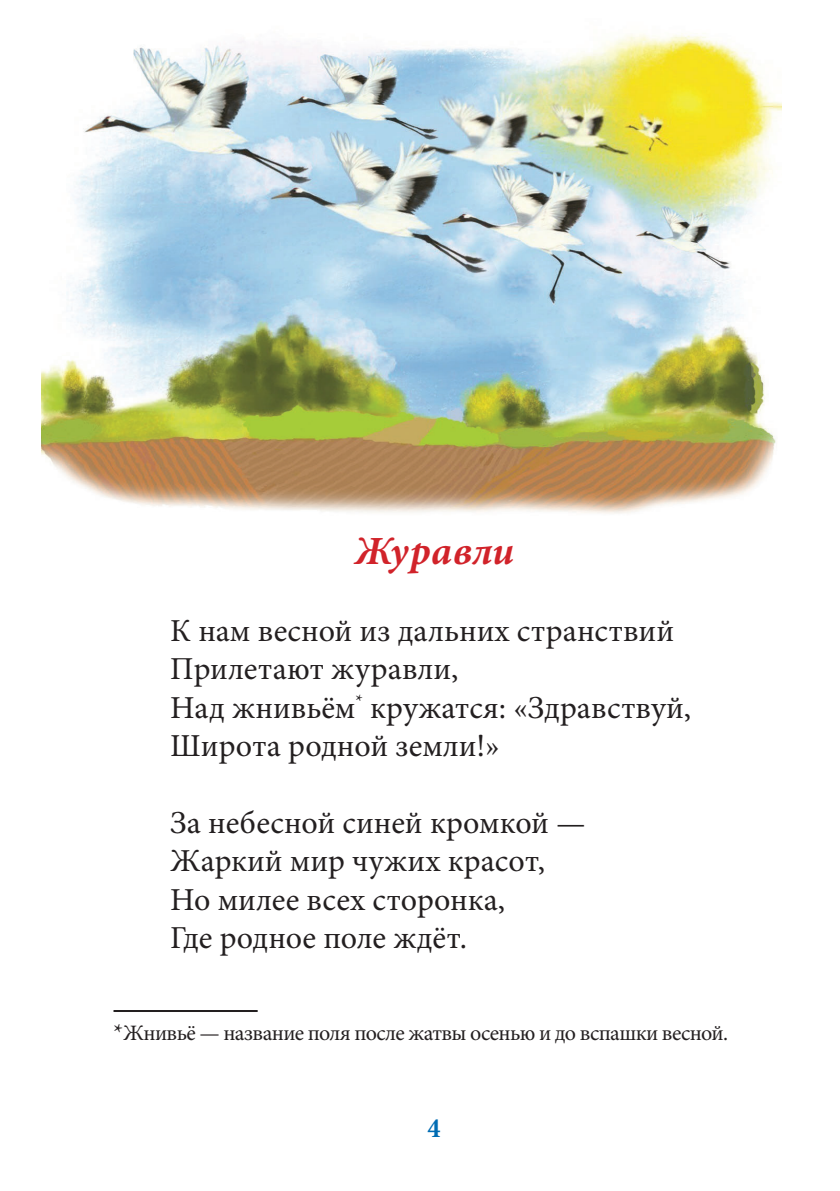
<style>
.page{position:relative;width:840px;height:1191px;background:#fff}
.page>*{position:absolute;margin:0;border:0;box-sizing:border-box;transform-origin:0 0}
.Подзаголовок_1{font:italic 700 40px "Minion Pro";letter-spacing:.01em;color:#d1232a}
.стихи{font:32px "Minion Pro";color:#231f20}
.t1{font:700 condensed 28px "Minion Pro";color:#006cb3}
.t2{font:22px "Minion Pro";letter-spacing:-.03em;color:#231f20}
.s1{font-size:24px}
</style>
<div class="page">
<img style="left:42px;top:33px;width:738px;height:481px">
<hr style="left:113px;top:1010px;width:144px;height:2px;background:#231f20">
<p class="Подзаголовок_1" style="left:354px;top:523px;width:161px">Журавли</p>
<p class="стихи" style="left:170px;top:609px;width:505px">К нам весной из дальних странствий</p>
<p class="стихи" style="left:170px;top:647px;width:289px">Прилетают журавли,</p>
<p class="стихи" style="left:170px;top:686px;width:522px">Над жнивьём<sup>*</sup> кружатся: «Здравствуй,</p>
<p class="стихи" style="left:170px;top:724px;width:330px">Широта родной земли!»</p>
<p class="стихи" style="left:170px;top:801px;width:417px">За небесной синей кромкой —</p>
<p class="стихи" style="left:170px;top:839px;width:376px">Жаркий мир чужих красот,</p>
<p class="стихи" style="left:170px;top:878px;width:336px">Но милее всех сторонка,</p>
<p class="стихи" style="left:170px;top:916px;width:298px">Где родное поле ждёт.</p>
<p class="t2" style="left:113px;top:1018px;width:615px"><span class="s1">*</span>Жнивьё — название поля после жатвы осенью и до вспашки весной.</p>
<p class="t1" style="left:427px;top:1108px;width:15px">4</p>
</div>
